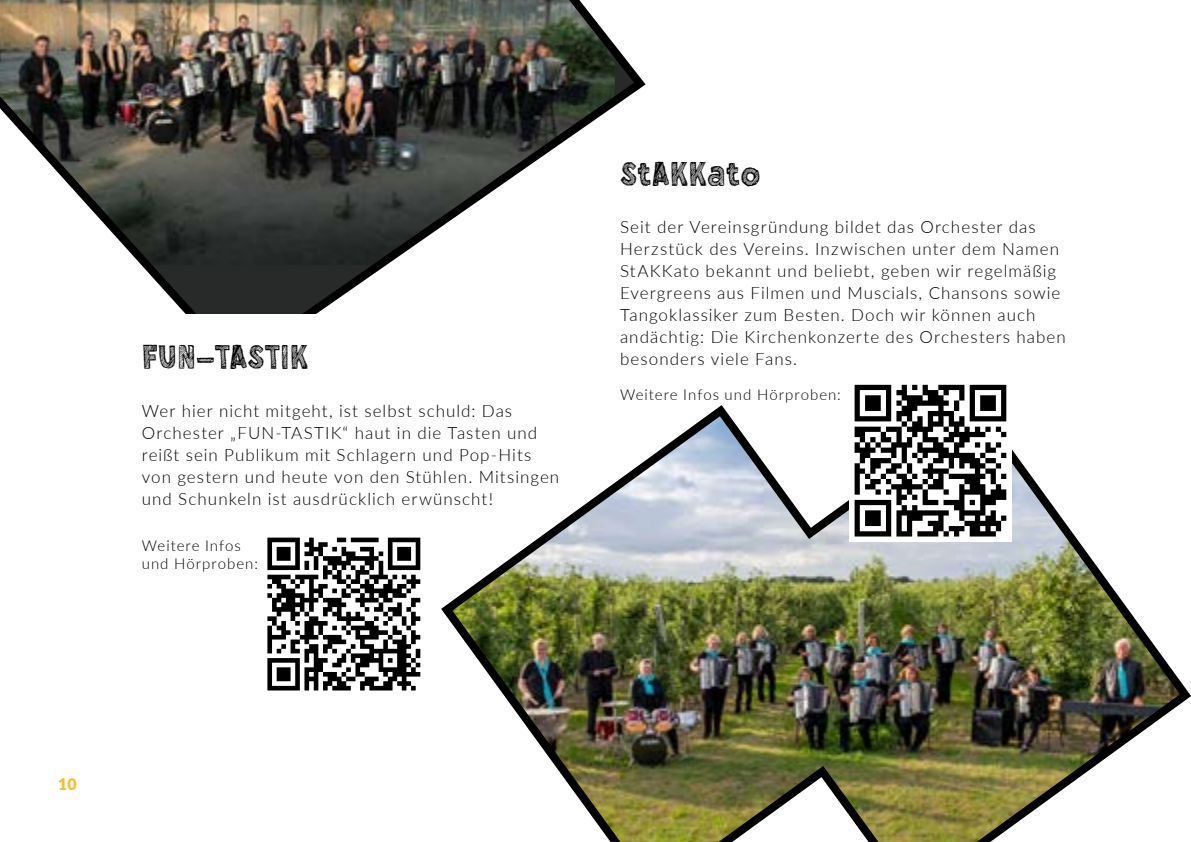
<style>
.page{position:relative;width:1191px;height:842px;background:#fff}
.page>*{position:absolute;margin:0;border:0;box-sizing:border-box;transform-origin:0 0}
.t1{font:42px "Chalkboy";color:#000}
.t2{font:300 17px/22px "Lato";letter-spacing:.06em;color:#000}
.t3{font:900 16px "Lato";color:#feba2b}
.t4{font:300 15px/18px "Lato";letter-spacing:.065em;color:#000}
</style>
<div class="page">
<img style="left:0;top:0;width:646px;height:314px">
<img style="left:441px;top:405px;width:750px;height:437px">
<svg style="left:267px;top:538px;width:153px;height:152px"></svg>
<div style="left:849px;top:380px;width:162px;height:162px;background:#fff"></div>
<svg style="left:854px;top:385px;width:152px;height:151px"></svg>
<h1 class="t1" style="left:142px;top:336px;width:168px">FUN-TASTIK</h1>
<p class="t2" style="left:142px;top:399px;width:419px">Wer hier nicht mitgeht, ist selbst schuld: Das Orchester „FUN-TASTIK“ haut in die Tasten und reißt sein Publikum mit Schlagern und Pop-Hits von gestern und heute von den Stühlen. Mitsingen und Schunkeln ist ausdrücklich erwünscht!</p>
<p class="t4" style="left:142px;top:536px;width:118px">Weitere Infos und Hörproben:</p>
<h1 class="t1" style="left:620px;top:152px;width:142px">StAKKato</h1>
<p class="t2" style="left:620px;top:216px;width:447px">Seit der Vereinsgründung bildet das Orchester das Herzstück des Vereins. Inzwischen unter dem Namen StAKKato bekannt und beliebt, geben wir regelmäßig Evergreens aus Filmen und Muscials, Chansons sowie Tangoklassiker zum Besten. Doch wir können auch andächtig: Die Kirchenkonzerte des Orchesters haben besonders viele Fans.</p>
<p class="t4" style="left:620px;top:385px;width:222px">Weitere Infos und Hörproben:</p>
<p class="t3" style="left:58px;top:772px;width:20px">10</p>
</div>
